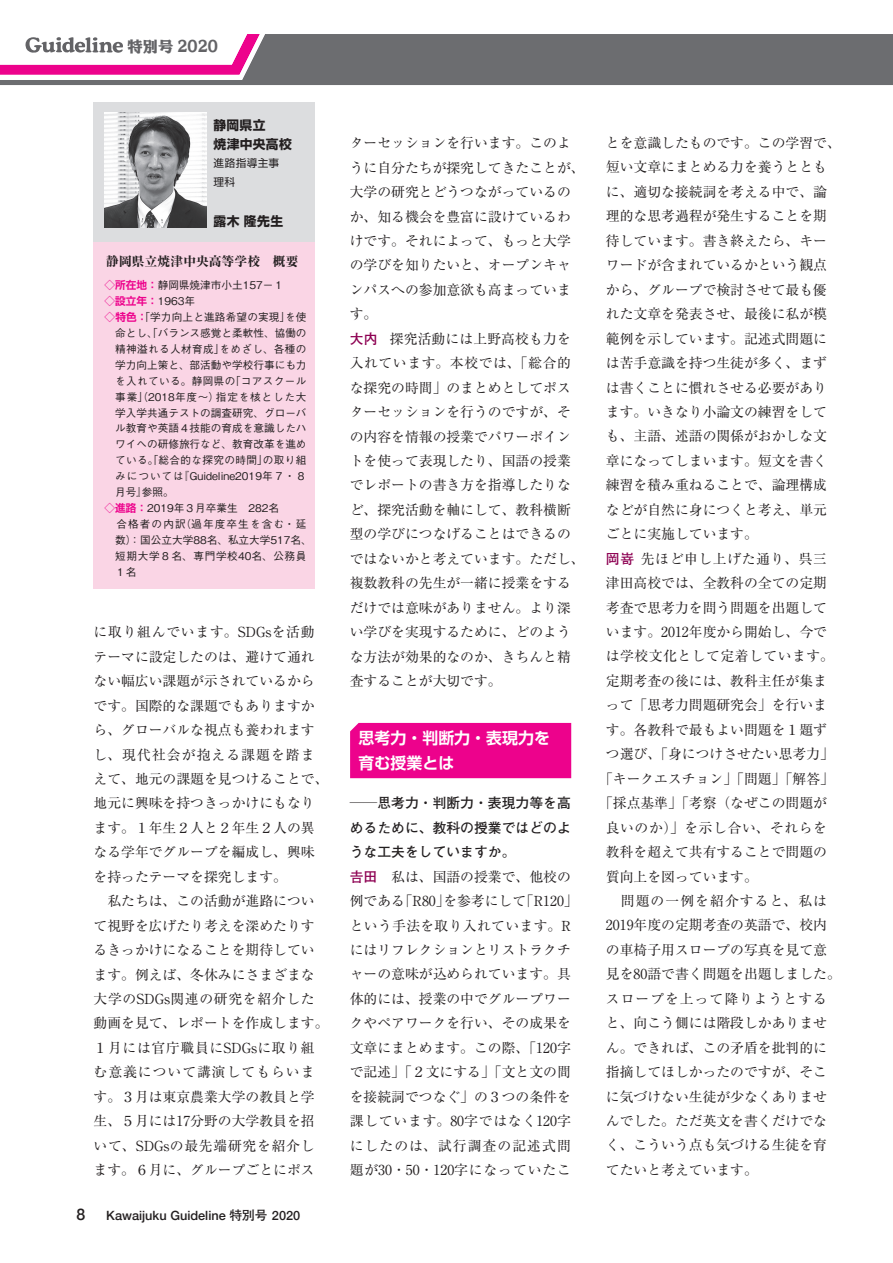
<style>
.page{position:relative;width:893px;height:1263px;background:#fff}
.page>*{position:absolute;margin:0;border:0;box-sizing:border-box;transform-origin:0 0}
.t1{font:700 15.9px/24.5px "Shin Go Pr 6 De";color:#fff}
.t2{font:500 15.9px "Helvetica Neue";color:#231f20}
.t3{font:15.45px "PS NOW MU 90 pv RKSJ H";color:#636366}
.t4{font:13.8px/24.5px "Ryumin Pro";color:#231f20}
.t5{font:700 13.8px/24.5px "Futo Go B101 Pro";color:#231f20;text-align:justify}
.t6{font:13.8px "Ryumin Pro";letter-spacing:.035em;color:#231f20}
.t7{font:13.8px "Ryumin Pro";letter-spacing:.04em;color:#231f20}
.t8{font:13.8px "Ryumin Pro";letter-spacing:.045em;color:#231f20}
.t9{font:13.8px "Ryumin Pro";letter-spacing:.075em;color:#231f20}
.t10{font:13.8px "Ryumin Pro";letter-spacing:.07em;color:#231f20}
.t11{font:500 12.75px "Helvetica Neue";color:#231f20}
.t12{font:700 12.75px/19.2px "Shin Go Pr 6";letter-spacing:.04em;color:#231f20}
.t13{font:800 12.75px "Ryumin Pro";letter-spacing:.005em;color:#231f20}
.t14{font:500 10.65px "Gothic BBB Pr 6";color:#231f20}
.t15{font:500 10.65px "Gothic BBB Pr 6";letter-spacing:.035em;color:#231f20}
.t16{font:500 10.65px "Gothic BBB Pr 6";letter-spacing:.075em;color:#231f20}
.t17{font:500 10.65px "Gothic BBB Pr 6";letter-spacing:.06em;color:#231f20}
.t18{font:500 10.65px "Gothic BBB Pr 6";letter-spacing:.105em;color:#231f20}
.t19{font:700 10.65px "Shin Go Pr 6 De";color:#ed028c}
.t20{font:10.65px/19.2px "Shin Go Pr 6";letter-spacing:.04em;color:#231f20}
.s1{font-family:"Shin Go Pr 6 De";font-weight:700;color:#ed028c}
.s2{font-family:"Gothic BBB Pr 6";font-weight:500;color:#231f20}
.s3{font-family:"Futo Go B101 Pr 6";font-weight:700}
.s4{font-family:"Futo Go B101 Pro";font-weight:700;color:#8d0052}
</style>
<div class="page">
<div style="left:0;top:34px;width:893px;height:51px;background:#6c6d70"></div>
<svg style="left:0;top:34px;width:265px;height:46px"></svg>
<div style="left:94px;top:102px;width:221px;height:140px;background:#dcdddf"></div>
<div style="left:350px;top:723px;width:221px;height:55px;background:#ed028c"></div>
<div style="left:94px;top:242px;width:221px;height:347px;background:#fad5e5"></div>
<img style="left:105px;top:113px;width:102px;height:114px">
<p class="t3" style="left:127px;top:39px;width:92px">特別号 2020</p>
<p class="t12" style="left:213px;top:116px;width:80px">静岡県立<br>焼津中央高校</p>
<p class="t20" style="left:213px;top:152px;width:78px">進路指導主事　理科</p>
<p class="t12" style="left:213px;top:211px;width:71px">露木 隆先生</p>
<p class="t13" style="left:106px;top:252px;width:194px">静岡県立焼津中央高等学校　概要</p>
<p class="t14" style="left:105px;top:276px;width:181px"><span class="s1">◇所在地：</span>静岡県焼津市小土157−１</p>
<p class="t19" style="left:105px;top:292px;width:92px">◇設立年：<span class="s2">1963年</span></p>
<p class="t14" style="left:105px;top:308px;width:203px"><span class="s1">◇特色：</span>「学力向上と進路希望の実現」を使</p>
<p class="t14" style="left:115px;top:324px;width:193px">命とし、「バランス感覚と柔軟性、協働の</p>
<p class="t15" style="left:115px;top:340px;width:193px">精神溢れる人材育成」をめざし、各種の</p>
<p class="t14" style="left:115px;top:356px;width:193px">学力向上策と、部活動や学校行事にも力</p>
<p class="t15" style="left:115px;top:372px;width:193px">を入れている。静岡県の「コアスクール</p>
<p class="t16" style="left:115px;top:388px;width:193px">事業」（2018年度～）指定を核とした大</p>
<p class="t14" style="left:115px;top:404px;width:193px">学入学共通テストの調査研究、グローバ</p>
<p class="t14" style="left:115px;top:420px;width:193px">ル教育や英語４技能の育成を意識したハ</p>
<p class="t14" style="left:115px;top:436px;width:193px">ワイへの研修旅行など、教育改革を進め</p>
<p class="t15" style="left:115px;top:452px;width:193px">ている。「総合的な探究の時間」の取り組</p>
<p class="t14" style="left:115px;top:468px;width:193px">みについては『Guideline2019年７・８</p>
<p class="t14" style="left:115px;top:484px;width:60px">月号』参照。</p>
<p class="t14" style="left:105px;top:500px;width:176px"><span class="s1">◇進路：</span>2019年３月卒業生　282名</p>
<p class="t18" style="left:116px;top:516px;width:192px">合格者の内訳（過年度卒生を含む・延</p>
<p class="t14" style="left:115px;top:531px;width:198px">数）：国公立大学88名、私立大学517名、</p>
<p class="t17" style="left:115px;top:547px;width:193px">短期大学８名、専門学校40名、公務員</p>
<p class="t14" style="left:115px;top:563px;width:23px">１名</p>
<p class="t4" style="left:94px;top:619px;width:236px">に取り組んでいます。SDGsを活動テーマに設定したのは、避けて通れない幅広い課題が示されているからです。国際的な課題でもありますから、グローバルな視点も養われますし、現代社会が抱える課題を踏まえて、地元の課題を見つけることで、地元に興味を持つきっかけにもなります。１年生２人と２年生２人の異なる学年でグループを編成し、興味を持ったテーマを探究します。<br>　私たちは、この活動が進路について視野を広げたり考えを深めたりするきっかけになることを期待しています。例えば、冬休みにさまざまな大学のSDGs関連の研究を紹介した動画を見て、レポートを作成します。<br>１月には官庁職員にSDGsに取り組む意義について講演してもらいます。３月は東京農業大学の教員と学生、５月には17分野の大学教員を招いて、SDGsの最先端研究を紹介します。６月に、グループごとにポス</p>
<p class="t2" style="left:77px;top:1202px;width:10px">8</p>
<p class="t11" style="left:106px;top:1206px;width:195px">Kawaijuku Guideline <span class="s3">特別号</span> 2020</p>
<p class="t4" style="left:350px;top:130px;width:236px">ターセッションを行います。このように自分たちが探究してきたことが、大学の研究とどうつながっているのか、知る機会を豊富に設けているわけです。それによって、もっと大学の学びを知りたいと、オープンキャンパスへの参加意欲も高まっています。<br><span class="s4">大内</span> 探究活動には上野高校も力を入れています。本校では、「総合的な探究の時間」のまとめとしてポスターセッションを行うのですが、その内容を情報の授業でパワーポイントを使って表現したり、国語の授業でレポートの書き方を指導したりなど、探究活動を軸にして、教科横断型の学びにつなげることはできるのではないかと考えています。ただし、複数教科の先生が一緒に授業をするだけでは意味がありません。より深い学びを実現するために、どのような方法が効果的なのか、きちんと精査することが大切です。</p>
<p class="t1" style="left:359px;top:725px;width:193px">思考力・判断力・表現力を育む授業とは</p>
<p class="t5" style="left:350px;top:789px;width:223px">──思考力・判断力・表現力等を高めるために、教科の授業ではどのような工夫をしていますか。</p>
<p class="t4" style="left:350px;top:863px;width:230px"><span class="s4">吉田</span>　私は、国語の授業で、他校の例である「R80」を参考にして「R120」という手法を取り入れています。Rにはリフレクションとリストラクチャーの意味が込められています。具体的には、授業の中でグループワークやペアワークを行い、その成果を文章にまとめます。この際、「120字で記述」「２文にする」「文と文の間を接続詞でつなぐ」の３つの条件を課しています。80字ではなく120字にしたのは、試行調査の記述式問題が30・50・120字になっていたこ</p>
<p class="t4" style="left:606px;top:130px;width:236px">とを意識したものです。この学習で、</p>
<p class="t4" style="left:606px;top:154px;width:223px">短い文章にまとめる力を養うととも</p>
<p class="t4" style="left:606px;top:179px;width:223px">に、適切な接続詞を考える中で、論</p>
<p class="t4" style="left:606px;top:203px;width:223px">理的な思考過程が発生することを期</p>
<p class="t4" style="left:606px;top:227px;width:223px">待しています。書き終えたら、キー</p>
<p class="t4" style="left:606px;top:252px;width:223px">ワードが含まれているかという観点</p>
<p class="t4" style="left:606px;top:276px;width:223px">から、グループで検討させて最も優</p>
<p class="t4" style="left:606px;top:301px;width:223px">れた文章を発表させ、最後に私が模</p>
<p class="t4" style="left:606px;top:325px;width:223px">範例を示しています。記述式問題に</p>
<p class="t4" style="left:606px;top:350px;width:223px">は苦手意識を持つ生徒が多く、まず</p>
<p class="t4" style="left:606px;top:374px;width:223px">は書くことに慣れさせる必要があり</p>
<p class="t4" style="left:606px;top:399px;width:223px">ます。いきなり小論文の練習をして</p>
<p class="t4" style="left:606px;top:423px;width:223px">も、主語、述語の関係がおかしな文</p>
<p class="t4" style="left:606px;top:448px;width:223px">章になってしまいます。短文を書く</p>
<p class="t4" style="left:606px;top:472px;width:223px">練習を積み重ねることで、論理構成</p>
<p class="t4" style="left:606px;top:496px;width:223px">などが自然に身につくと考え、単元</p>
<p class="t4" style="left:606px;top:521px;width:154px">ごとに実施しています。</p>
<p class="t8" style="left:606px;top:548px;width:223px"><span class="s4">岡嵜</span> 先ほど申し上げた通り、呉三</p>
<p class="t4" style="left:606px;top:570px;width:223px">津田高校では、全教科の全ての定期</p>
<p class="t4" style="left:606px;top:594px;width:223px">考査で思考力を問う問題を出題して</p>
<p class="t4" style="left:606px;top:619px;width:223px">います。2012年度から開始し、今で</p>
<p class="t6" style="left:606px;top:645px;width:230px">は学校文化として定着しています。</p>
<p class="t4" style="left:606px;top:668px;width:223px">定期考査の後には、教科主任が集ま</p>
<p class="t4" style="left:606px;top:692px;width:223px">って「思考力問題研究会」を行いま</p>
<p class="t4" style="left:606px;top:716px;width:223px">す。各教科で最もよい問題を１題ず</p>
<p class="t4" style="left:606px;top:741px;width:230px">つ選び、「身につけさせたい思考力」</p>
<p class="t4" style="left:599px;top:765px;width:236px">「キークエスチョン」「問題」「解答」</p>
<p class="t4" style="left:599px;top:790px;width:230px">「採点基準」「考察（なぜこの問題が</p>
<p class="t7" style="left:606px;top:816px;width:223px">良いのか）」を示し合い、それらを</p>
<p class="t4" style="left:606px;top:839px;width:223px">教科を超えて共有することで問題の</p>
<p class="t4" style="left:606px;top:863px;width:154px">質向上を図っています。</p>
<p class="t9" style="left:606px;top:890px;width:223px">　問題の一例を紹介すると、私は</p>
<p class="t4" style="left:606px;top:912px;width:223px">2019年度の定期考査の英語で、校内</p>
<p class="t4" style="left:606px;top:936px;width:223px">の車椅子用スロープの写真を見て意</p>
<p class="t4" style="left:606px;top:961px;width:236px">見を80語で書く問題を出題しました。</p>
<p class="t10" style="left:606px;top:988px;width:223px">スロープを上って降りようとする</p>
<p class="t4" style="left:606px;top:1010px;width:223px">と、向こう側には階段しかありませ</p>
<p class="t4" style="left:606px;top:1034px;width:223px">ん。できれば、この矛盾を批判的に</p>
<p class="t4" style="left:606px;top:1059px;width:223px">指摘してほしかったのですが、そこ</p>
<p class="t4" style="left:606px;top:1083px;width:223px">に気づけない生徒が少なくありませ</p>
<p class="t4" style="left:606px;top:1108px;width:223px">んでした。ただ英文を書くだけでな</p>
<p class="t4" style="left:606px;top:1132px;width:223px">く、こういう点も気づける生徒を育</p>
<p class="t4" style="left:606px;top:1156px;width:154px">てたいと考えています。</p>
</div>
